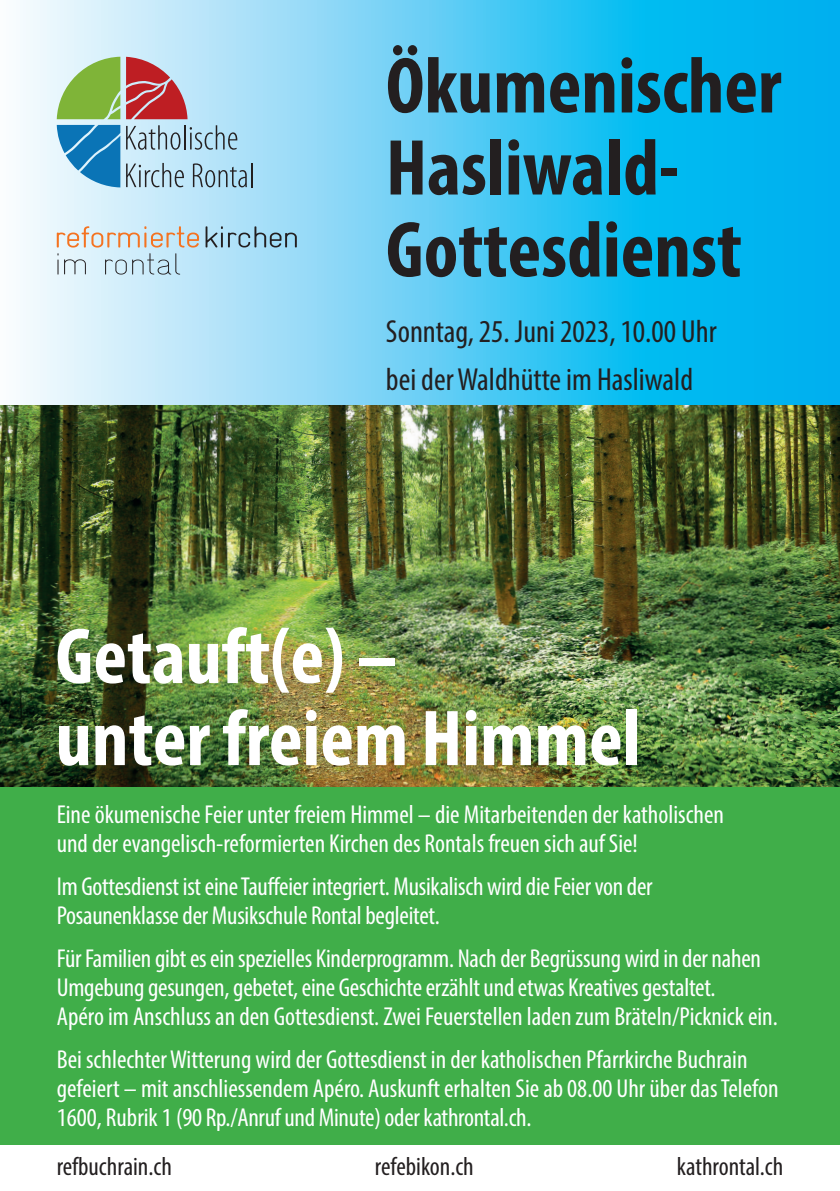
<style>
.page{position:relative;width:840px;height:1191px;background:#fff}
.page>*{position:absolute;margin:0;border:0;box-sizing:border-box;transform-origin:0 0}
.t1{font:700 condensed 80px/82px "Myriad Pro";color:#231f20}
.t2{font:700 condensed 80px/82px "Myriad Pro";color:#fff}
.t3{font:condensed 32px/48px "Myriad Pro";color:#231f20}
.t4{font:condensed 26px/29px "Myriad Pro";color:#fff}
.t5{font:26px/29px "Myriad Variable Concept";letter-spacing:-.01em;color:#fff}
.t6{font:condensed 26px "Myriad Pro";color:#231f20}
.s1{font-family:"Myriad Variable Concept";font-stretch:normal}
</style>
<div class="page">
<svg style="left:0;top:0;width:839px;height:406px;background:#61cff4"></svg>
<svg style="left:57px;top:57px;width:63px;height:62px;background:#97c468"></svg>
<svg style="left:126px;top:57px;width:61px;height:62px;background:#c05d65"></svg>
<svg style="left:57px;top:125px;width:63px;height:62px;background:#4697c9"></svg>
<svg style="left:126px;top:125px;width:111px;height:25px;background:#9fbdcc"></svg>
<svg style="left:126px;top:163px;width:58px;height:24px"></svg>
<svg style="left:193px;top:163px;width:59px;height:24px"></svg>
<img style="left:0;top:406px;width:839px;height:381px">
<div style="left:0;top:787px;width:839px;height:357px;background:#40ae49"></div>
<svg style="left:205px;top:226px;width:92px;height:21px;background:#8bb5c8"></svg>
<svg style="left:57px;top:226px;width:142px;height:48px;background:#ced8db"></svg>
<h1 class="t1" style="left:386px;top:43px;width:397px">Ökumenischer<br>Hasliwald-<br>Gottesdienst</h1>
<p class="t3" style="left:386px;top:306px;width:332px">Sonntag, 25. Juni 2023, 10.00 Uhr bei der Waldhütte im Hasliwald</p>
<h1 class="t2" style="left:56px;top:614px;width:586px">Getauft(e) –<br>unter freiem Himmel</h1>
<p class="t4" style="left:57px;top:799px;width:668px">Eine ökumenische Feier unter freiem Himmel – die Mitarbeitenden der katholischen und der evangelisch-reformierten Kirchen des Rontals freuen sich auf Sie!</p>
<p class="t5" style="left:57px;top:871px;width:597px">Im Gottesdienst ist eine Tauffeier integriert. Musikalisch wird die Feier von der<br>Posaunenklasse der Musikschule Rontal begleitet.</p>
<p class="t5" style="left:57px;top:943px;width:705px">Für Familien gibt es ein spezielles Kinderprogramm. Nach der Begrüssung wird in der nahen<br>Umgebung gesungen, gebetet, eine Geschichte erzählt und etwas Kreatives gestaltet.</p>
<p class="t4" style="left:57px;top:994px;width:722px;line-height:43px"><span class="s1">A</span>péro im Anschluss an den Gottesdienst. Zwei Feuerstellen laden zum Bräteln/Picknick ein.<br>Bei schlechter Witterung wird der Gottesdienst in der katholischen Pfarrkirche Buchrain</p>
<p class="t4" style="left:57px;top:1073px;width:723px">gefeiert – mit anschliessendem Apéro. Auskunft erhalten Sie ab 08.00 Uhr über das Telefon<br>1600, Rubrik 1 (90 Rp./Anruf und Minute) oder kathrontal.ch.</p>
<p class="t6" style="left:57px;top:1150px;width:117px">refbuchrain.ch</p>
<p class="t6" style="left:375px;top:1150px;width:100px">refebikon.ch</p>
<p class="t6" style="left:676px;top:1150px;width:108px">kathrontal.ch</p>
</div>
